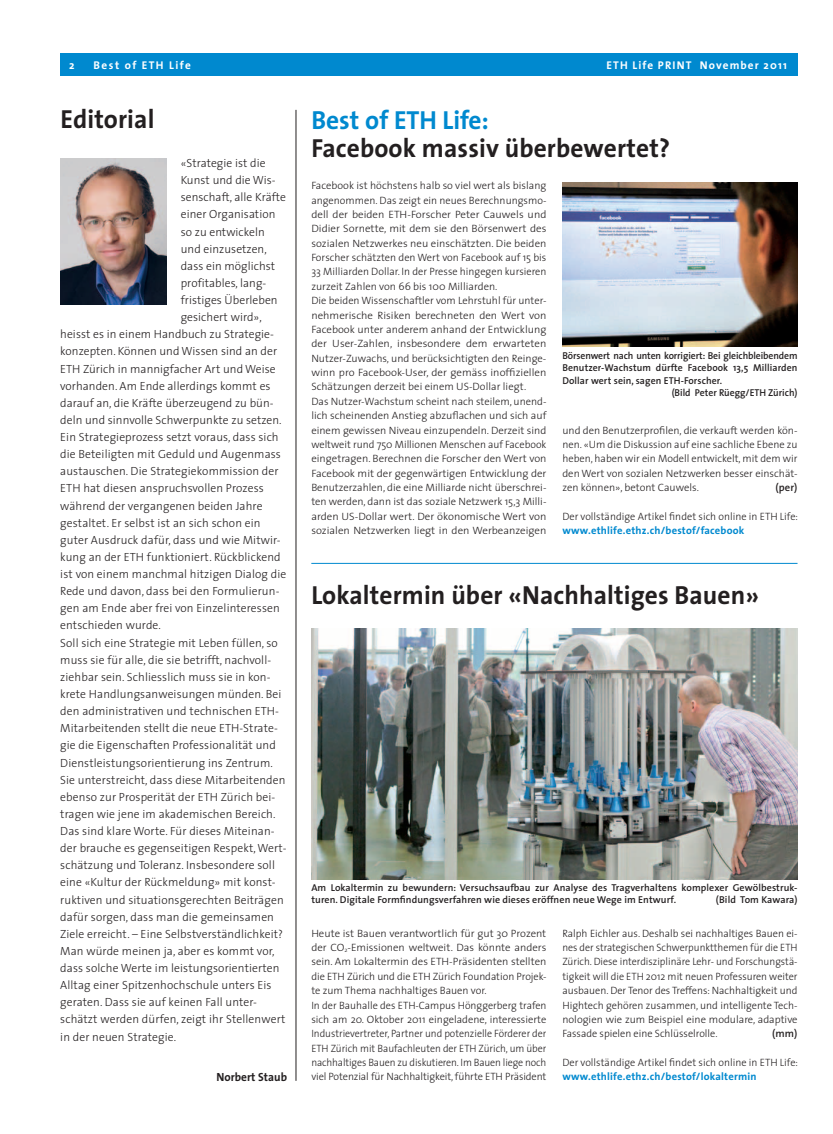
<style>
.page{position:relative;width:833px;height:1134px;background:#fff}
.page>*{position:absolute;margin:0;border:0;box-sizing:border-box;transform-origin:0 0}
.t1{font:700 26.25px "The Sans";letter-spacing:.005em;color:#231f20}
.t2{font:700 26.25px "The Sans";color:#0089cf}
.t3{font:300 11.88px "The Sans";letter-spacing:.01em;color:#231f20}
.t4{font:700 11.88px "The Sans";color:#231f20;scale:.96 1}
.t5{font:700 11.25px "The Sans";letter-spacing:.1em;color:#fff}
.t6{font:700 11.25px "The Sans";letter-spacing:.13em;color:#fff}
.t7{font:300 10.62px/14.4px "The Sans";color:#231f20}
.t8{font:700 10.62px "The Sans";letter-spacing:.02em;color:#0089cf}
.t9{font:600 10.62px "The Sans";color:#231f20}
.t10{font:600 10px/12.5px "The Sans";letter-spacing:.01em;color:#231f20}
.t11{font:600 10px "The Sans";letter-spacing:-.01em;color:#231f20}
</style>
<div class="page">
<div style="left:83px;top:53px;width:714px;height:23px;background:#0089cf"></div>
<div style="left:60px;top:53px;width:23px;height:23px;background:#0089cf"></div>
<hr style="left:296px;top:110px;width:1px;height:971px;background:#231f20">
<img style="left:60px;top:159px;width:107px;height:145px">
<img style="left:562px;top:182px;width:235px;height:165px">
<img style="left:311px;top:628px;width:486px;height:251px">
<hr style="left:311px;top:563px;width:486px;height:1px;background:#0089cf">
<p class="t5" style="left:69px;top:55px;width:7px">2</p>
<p class="t6" style="left:94px;top:55px;width:99px">Best of ETH Life</p>
<p class="t5" style="left:606px;top:55px;width:182px">ETH Life PRINT November 2011</p>
<h1 class="t1" style="left:61px;top:97px;width:95px">Editorial</h1>
<p class="t3" style="left:181px;top:153px;width:86px">«Strategie ist die</p>
<p class="t3" style="left:181px;top:170px;width:96px">Kunst und die Wis-</p>
<p class="t3" style="left:181px;top:188px;width:107px">senschaft, alle Kräfte</p>
<p class="t3" style="left:181px;top:205px;width:96px">einer Organisation</p>
<p class="t3" style="left:181px;top:222px;width:86px">so zu entwickeln</p>
<p class="t3" style="left:181px;top:239px;width:88px">und einzusetzen,</p>
<p class="t3" style="left:181px;top:256px;width:96px">dass ein möglichst</p>
<p class="t3" style="left:181px;top:273px;width:87px">profitables, lang-</p>
<p class="t3" style="left:181px;top:290px;width:98px">fristiges Überleben</p>
<p class="t3" style="left:181px;top:307px;width:83px">gesichert wird»,</p>
<p class="t3" style="left:60px;top:324px;width:215px">heisst es in einem Handbuch zu Strategie-</p>
<p class="t3" style="left:60px;top:342px;width:218px">konzepten. Können und Wissen sind an der</p>
<p class="t3" style="left:60px;top:359px;width:217px">ETH Zürich in mannigfacher Art und Weise</p>
<p class="t3" style="left:60px;top:376px;width:212px">vorhanden. Am Ende allerdings kommt es</p>
<p class="t3" style="left:60px;top:393px;width:215px">darauf an, die Kräfte überzeugend zu bün-</p>
<p class="t3" style="left:60px;top:410px;width:223px">deln und sinnvolle Schwerpunkte zu setzen.</p>
<p class="t3" style="left:60px;top:427px;width:220px">Ein Strategieprozess setzt voraus, dass sich</p>
<p class="t3" style="left:60px;top:444px;width:222px">die Beteiligten mit Geduld und Augenmass</p>
<p class="t3" style="left:60px;top:461px;width:220px">austauschen. Die Strategiekommission der</p>
<p class="t3" style="left:60px;top:479px;width:205px">ETH hat diesen anspruchsvollen Prozess</p>
<p class="t3" style="left:60px;top:496px;width:204px">während der vergangenen beiden Jahre</p>
<p class="t3" style="left:60px;top:513px;width:202px">gestaltet. Er selbst ist an sich schon ein</p>
<p class="t3" style="left:60px;top:530px;width:222px">guter Ausdruck dafür, dass und wie Mitwir-</p>
<p class="t3" style="left:60px;top:547px;width:222px">kung an der ETH funktioniert. Rückblickend</p>
<p class="t3" style="left:60px;top:564px;width:228px">ist von einem manchmal hitzigen Dialog die</p>
<p class="t3" style="left:60px;top:581px;width:221px">Rede und davon, dass bei den Formulierun-</p>
<p class="t3" style="left:60px;top:598px;width:221px">gen am Ende aber frei von Einzelinteressen</p>
<p class="t3" style="left:60px;top:616px;width:102px">entschieden wurde.</p>
<p class="t3" style="left:60px;top:633px;width:219px">Soll sich eine Strategie mit Leben füllen, so</p>
<p class="t3" style="left:60px;top:650px;width:212px">muss sie für alle, die sie betrifft, nachvoll-</p>
<p class="t3" style="left:60px;top:667px;width:212px">ziehbar sein. Schliesslich muss sie in kon-</p>
<p class="t3" style="left:60px;top:684px;width:223px">krete Handlungsanweisungen münden. Bei</p>
<p class="t3" style="left:60px;top:701px;width:220px">den administrativen und technischen ETH-</p>
<p class="t3" style="left:60px;top:718px;width:219px">Mitarbeitenden stellt die neue ETH-Strate-</p>
<p class="t3" style="left:60px;top:735px;width:217px">gie die Eigenschaften Professionalität und</p>
<p class="t3" style="left:60px;top:753px;width:214px">Dienstleistungsorientierung ins Zentrum.</p>
<p class="t3" style="left:60px;top:770px;width:227px">Sie unterstreicht, dass diese Mitarbeitenden</p>
<p class="t3" style="left:60px;top:787px;width:216px">ebenso zur Prosperität der ETH Zürich bei-</p>
<p class="t3" style="left:60px;top:804px;width:217px">tragen wie jene im akademischen Bereich.</p>
<p class="t3" style="left:60px;top:821px;width:216px">Das sind klare Worte. Für dieses Miteinan-</p>
<p class="t3" style="left:60px;top:838px;width:228px">der brauche es gegenseitigen Respekt, Wert-</p>
<p class="t3" style="left:60px;top:855px;width:216px">schätzung und Toleranz. Insbesondere soll</p>
<p class="t3" style="left:60px;top:872px;width:217px">eine «Kultur der Rückmeldung» mit konst-</p>
<p class="t3" style="left:60px;top:890px;width:225px">ruktiven und situationsgerechten Beiträgen</p>
<p class="t3" style="left:60px;top:907px;width:215px">dafür sorgen, dass man die gemeinsamen</p>
<p class="t3" style="left:60px;top:924px;width:224px">Ziele erreicht. – Eine Selbstverständlichkeit?</p>
<p class="t3" style="left:60px;top:941px;width:216px">Man würde meinen ja, aber es kommt vor,</p>
<p class="t3" style="left:60px;top:958px;width:221px">dass solche Werte im leistungsorientierten</p>
<p class="t3" style="left:60px;top:975px;width:213px">Alltag einer Spitzenhochschule unters Eis</p>
<p class="t3" style="left:60px;top:992px;width:198px">geraten. Dass sie auf keinen Fall unter-</p>
<p class="t3" style="left:60px;top:1009px;width:227px">schätzt werden dürfen, zeigt ihr Stellenwert</p>
<p class="t3" style="left:60px;top:1027px;width:118px">in der neuen Strategie.</p>
<p class="t4" style="left:216px;top:1067px;width:75px">Norbert Staub</p>
<h1 class="t2" style="left:311px;top:98px;width:179px">Best of ETH Life:</h1>
<h1 class="t1" style="left:311px;top:127px;width:360px">Facebook massiv überbewertet?</h1>
<p class="t7" style="left:311px;top:178px;width:237px">Facebook ist höchstens halb so viel wert als bislang angenommen. Das zeigt ein neues Berechnungsmo&shy;dell der beiden ETH-Forscher Peter Cauwels und Didier Sornette, mit dem sie den Börsenwert des sozialen Netzwerkes neu einschätzten. Die beiden Forscher schätzten den Wert von Facebook auf 15 bis 33 Milliarden Dollar. In der Presse hingegen kursieren zurzeit Zahlen von 66 bis 100 Milliarden.<br>Die beiden Wissenschaftler vom Lehrstuhl für unter&shy;nehmerische Risiken berechneten den Wert von Facebook unter anderem anhand der Entwicklung der User-Zahlen, insbesondere dem erwarteten Nutzer-Zuwachs, und berücksichtigten den Reinge&shy;winn pro Facebook-User, der gemäss inoffiziellen Schätzungen derzeit bei einem US-Dollar liegt.<br>Das Nutzer-Wachstum scheint nach steilem, unend&shy;lich scheinenden Anstieg abzuflachen und sich auf einem gewissen Niveau einzupendeln. Derzeit sind weltweit rund 750 Millionen Menschen auf Facebook eingetragen. Berechnen die Forscher den Wert von Facebook mit der gegenwärtigen Entwicklung der Benutzerzahlen, die eine Milliarde nicht überschrei&shy;ten werden, dann ist das soziale Netzwerk 15,3 Milli&shy;arden US-Dollar wert. Der ökonomische Wert von sozialen Netzwerken liegt in den Werbeanzeigen</p>
<p class="t11" style="left:562px;top:347px;width:237px">Börsenwert nach unten korrigiert: Bei gleichbleibendem</p>
<p class="t10" style="left:562px;top:361px;width:237px">Benutzer-Wachstum dürfte Facebook 13,5 Milliarden</p>
<p class="t10" style="left:562px;top:374px;width:161px">Dollar wert sein, sagen ETH-Forscher.</p>
<p class="t10" style="left:671px;top:386px;width:127px">(Bild Peter Rüegg/ETH Zürich)</p>
<p class="t7" style="left:562px;top:422px;width:237px;text-align:justify">und den Benutzerprofilen, die verkauft werden kön&shy;nen. «Um die Diskussion auf eine sachliche Ebene zu heben, haben wir ein Modell entwickelt, mit dem wir den Wert von sozialen Netzwerken besser einschät&shy;zen können», betont Cauwels.</p>
<p class="t9" style="left:775px;top:479px;width:24px">(per)</p>
<p class="t7" style="left:562px;top:509px;width:237px">Der vollständige Artikel findet sich online in ETH Life:</p>
<p class="t8" style="left:562px;top:522px;width:183px">www.ethlife.ethz.ch/bestof/facebook</p>
<h1 class="t1" style="left:311px;top:573px;width:449px">Lokaltermin über «Nachhaltiges Bauen»</h1>
<p class="t10" style="left:311px;top:881px;width:488px">Am Lokaltermin zu bewundern: Versuchsaufbau zur Analyse des Tragverhaltens komplexer Gewölbestruk&shy;turen. Digitale Formfindungsverfahren wie dieses eröffnen neue Wege im Entwurf.</p>
<p class="t10" style="left:716px;top:893px;width:83px">(Bild Tom Kawara)</p>
<p class="t7" style="left:311px;top:925px;width:237px">Heute ist Bauen verantwortlich für gut 30 Prozent der CO<sub>2</sub>-Emissionen weltweit. Das könnte anders sein. Am Lokaltermin des ETH-Präsidenten stellten die ETH Zürich und die ETH Zürich Foundation Projek&shy;te zum Thema nachhaltiges Bauen vor.<br>In der Bauhalle des ETH-Campus Hönggerberg trafen sich am 20. Oktober 2011 eingeladene, interessierte Industrievertreter, Partner und potenzielle Förderer der ETH Zürich mit Baufachleuten der ETH Zürich, um über nachhaltiges Bauen zu diskutieren. Im Bauen liege noch viel Potenzial für Nachhaltigkeit, führte ETH Präsident</p>
<p class="t7" style="left:562px;top:925px;width:237px;text-align:justify">Ralph Eichler aus. Deshalb sei nachhaltiges Bauen ei&shy;nes der strategischen Schwerpunktthemen für die ETH Zürich. Diese interdisziplinäre Lehr- und Forschungstä&shy;tigkeit will die ETH 2012 mit neuen Professuren weiter ausbauen. Der Tenor des Treffens: Nachhaltigkeit und Hightech gehören zusammen, und intelligente Tech&shy;nologien wie zum Beispiel eine modulare, adaptive Fassade spielen eine Schlüsselrolle.</p>
<p class="t9" style="left:772px;top:1025px;width:27px">(mm)</p>
<p class="t7" style="left:562px;top:1055px;width:237px">Der vollständige Artikel findet sich online in ETH Life:</p>
<p class="t8" style="left:562px;top:1068px;width:196px">www.ethlife.ethz.ch/bestof/lokaltermin</p>
</div>
